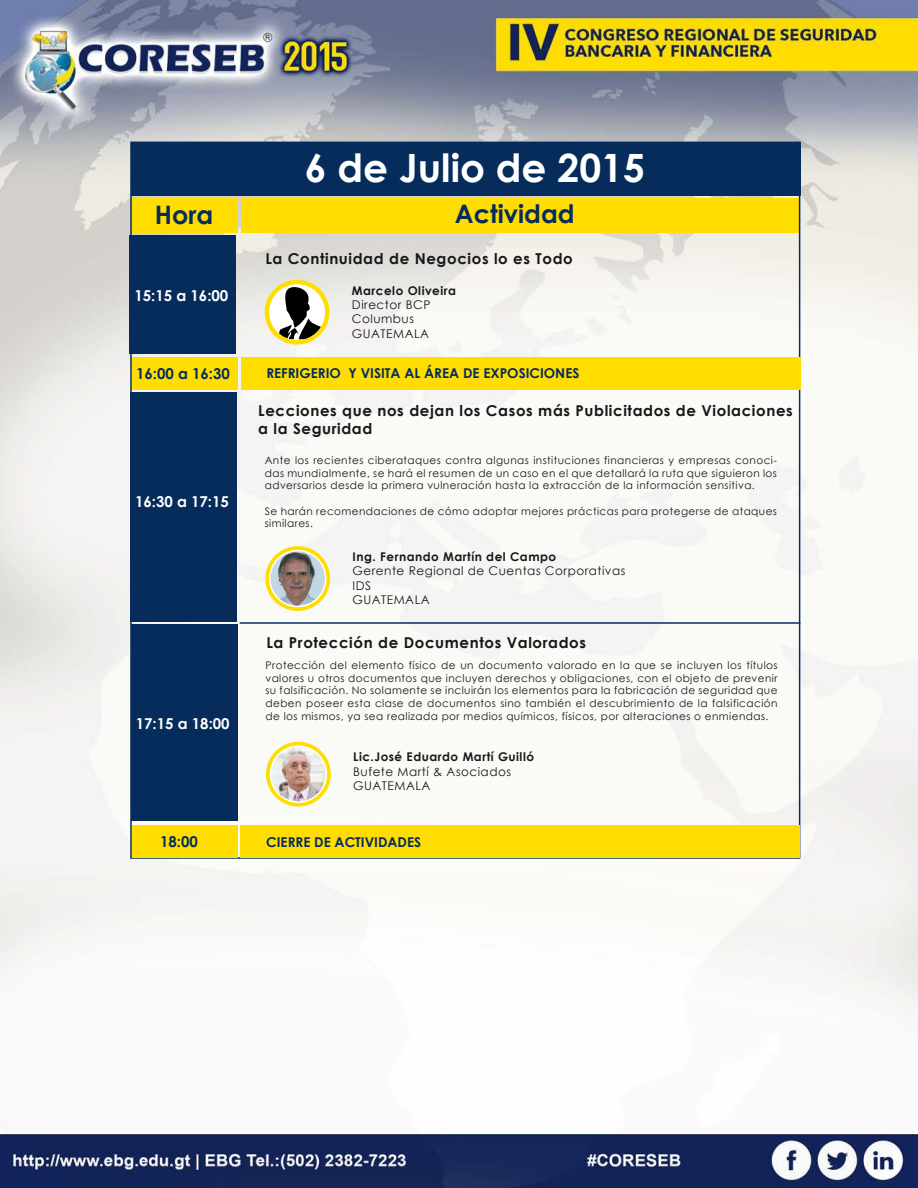
<style>
.page{position:relative;width:918px;height:1188px;background:#fff}
.page>*{position:absolute;margin:0;border:0;box-sizing:border-box;transform-origin:0 0}
.t1{font:700 39px "Century Gothic";color:#fff}
.t2{font:700 25.5px "Century Gothic";color:#052c5b}
.t3{font:700 15px/18px "Century Gothic";letter-spacing:.04em;color:#1a171b}
.t4{font:700 15px "Century Gothic";color:#fff}
.t5{font:700 15px "Century Gothic";color:#052c5b}
.t6{font:700 13.5px "Century Gothic";color:#052c5b}
.t7{font:12px/14.4px "Century Gothic";letter-spacing:.04em;color:#1a171b}
.t8{font:700 12px "Century Gothic";letter-spacing:.04em;color:#1a171b}
.t9{font:10.5px/12.6px "Century Gothic";letter-spacing:.04em;color:#1a171b;text-align:justify}
</style>
<div class="page">
<img style="left:0;top:0;width:918px;height:1188px">
<div style="left:131px;top:142px;width:669px;height:53px;background:#052c5b"></div>
<div style="left:241px;top:198px;width:558px;height:35px;background:#fd0"></div>
<div style="left:132px;top:198px;width:106px;height:35px;background:#fd0"></div>
<svg style="left:264px;top:279px;width:66px;height:66px"></svg>
<div style="left:269px;top:284px;width:56px;height:56px;background:#fff;border-radius:50%"></div>
<svg style="left:279px;top:287px;width:46px;height:53px"></svg>
<div style="left:130px;top:392px;width:107px;height:229px;background:#052c5b"></div>
<div style="left:131px;top:624px;width:107px;height:197px;background:#052c5b"></div>
<hr style="left:240px;top:622px;width:560px;height:2px;background:#052c5b">
<div style="left:130px;top:235px;width:106px;height:118px;background:#052c5b"></div>
<div style="left:241px;top:357px;width:559px;height:32px;background:#fd0"></div>
<div style="left:132px;top:357px;width:106px;height:32px;background:#fd0"></div>
<div style="left:241px;top:825px;width:559px;height:33px;background:#fd0"></div>
<div style="left:132px;top:825px;width:106px;height:33px;background:#fd0"></div>
<svg style="left:266px;top:741px;width:65px;height:66px"></svg>
<img style="left:270px;top:746px;width:57px;height:56px">
<div style="left:269px;top:745px;width:58px;height:58px;border:2px solid #fff;border-radius:50%"></div>
<svg style="left:265px;top:546px;width:65px;height:65px"></svg>
<img style="left:270px;top:551px;width:56px;height:56px">
<div style="left:269px;top:550px;width:58px;height:58px;border:2px solid #fff;border-radius:50%"></div>
<h1 class="t1" style="left:305px;top:139px;width:342px">6 de Julio de 2015</h1>
<h2 class="t2" style="left:155px;top:196px;width:60px">Hora</h2>
<h2 class="t2" style="left:455px;top:195px;width:121px">Actividad</h2>
<h3 class="t4" style="left:134px;top:284px;width:95px">15:15 a 16:00</h3>
<h3 class="t3" style="left:265px;top:249px;width:309px">La Continuidad de Negocios lo es Todo</h3>
<p class="t8" style="left:352px;top:281px;width:106px">Marcelo Oliveira</p>
<p class="t7" style="left:352px;top:297px;width:80px">Director BCP<br>Columbus<br>GUATEMALA</p>
<h3 class="t5" style="left:136px;top:362px;width:95px">16:00 a 16:30</h3>
<p class="t6" style="left:266px;top:363px;width:315px">REFRIGERIO Y VISITA AL ÁREA DE EXPOSICIONES</p>
<h3 class="t4" style="left:135px;top:490px;width:95px">16:30 a 17:15</h3>
<h3 class="t4" style="left:136px;top:712px;width:95px">17:15 a 18:00</h3>
<h3 class="t3" style="left:258px;top:401px;width:536px">Lecciones que nos dejan los Casos más Publicitados de Violaciones a la Seguridad</h3>
<p class="t9" style="left:265px;top:454px;width:514px">Ante los recientes ciberataques contra algunas instituciones financieras y empresas conoci&shy;das mundialmente, se hará el resumen de un caso en el que detallará la ruta que siguieron los adversarios desde la primera vulneración hasta la extracción de la información sensitiva.</p>
<p class="t9" style="left:265px;top:504px;width:514px">Se harán recomendaciones de cómo adoptar mejores prácticas para protegerse de ataques similares.</p>
<p class="t8" style="left:353px;top:548px;width:205px">Ing. Fernando Martín del Campo</p>
<p class="t7" style="left:353px;top:564px;width:274px">Gerente Regional de Cuentas Corporativas<br>IDS<br>GUATEMALA</p>
<h3 class="t3" style="left:266px;top:633px;width:321px">La Protección de Documentos Valorados</h3>
<p class="t9" style="left:265px;top:659px;width:514px">Protección del elemento físico de un documento valorado en la que se incluyen los títulos valores u otros documentos que incluyen derechos y obligaciones, con el objeto de prevenir su falsificación. No solamente se incluirán los elementos para la fabricación de seguridad que deben poseer esta clase de documentos sino también el descubrimiento de la falsificación de los mismos, ya sea realizada por medios químicos, físicos, por alteraciones o enmiendas.</p>
<p class="t8" style="left:353px;top:748px;width:182px">Lic.José Eduardo Martí Guilló</p>
<p class="t7" style="left:353px;top:764px;width:159px">Bufete Martí &amp; Asociados<br>GUATEMALA</p>
<h3 class="t5" style="left:160px;top:830px;width:39px">18:00</h3>
<p class="t6" style="left:266px;top:832px;width:156px">CIERRE DE ACTIVIDADES</p>
</div>
